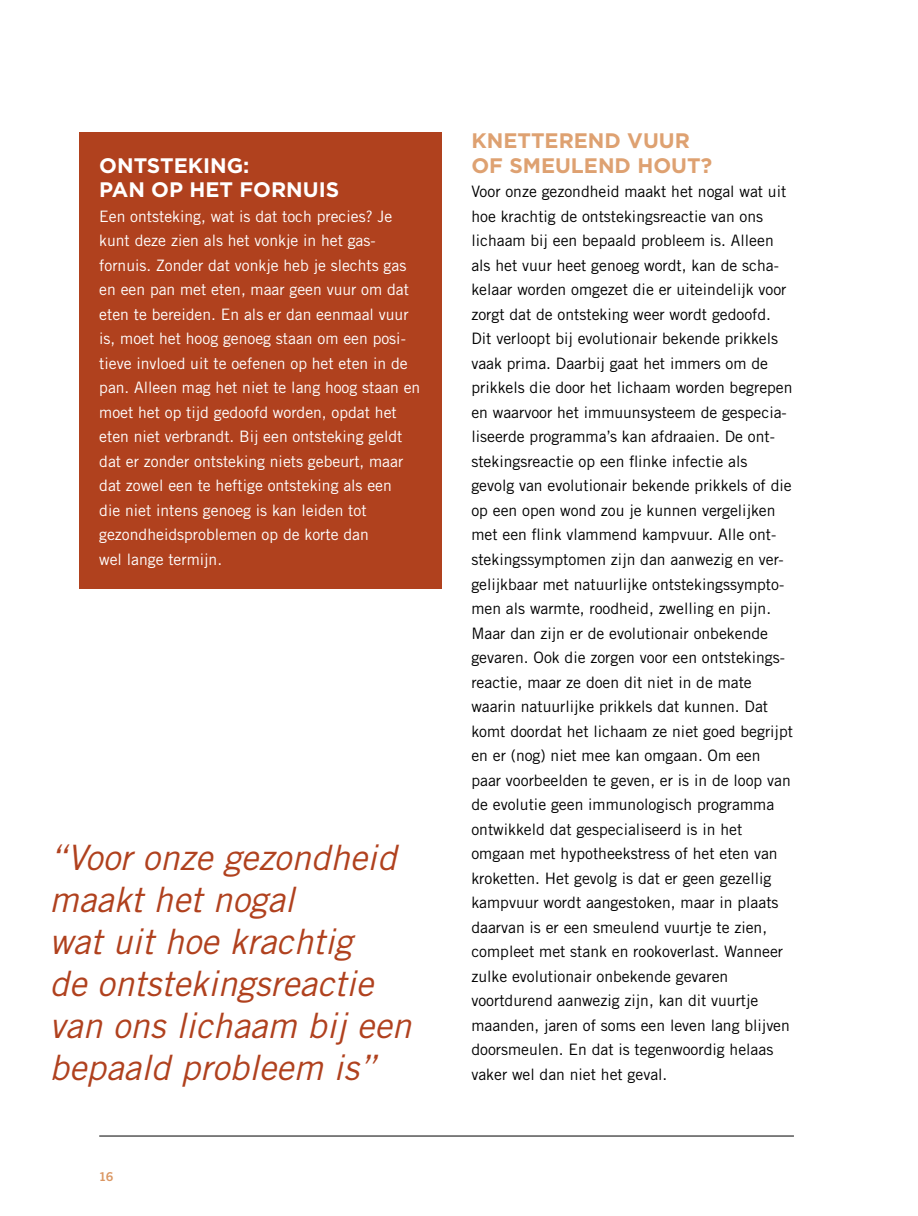
<style>
.page{position:relative;width:918px;height:1216px;background:#fff}
.page>*{position:absolute;margin:0;border:0;box-sizing:border-box;transform-origin:0 0}
.Quotes_groot{font:italic 35px/42px "Trade Gothic LT Std";color:#b0411e}
.Tussenkop_2{font:700 21px/24.5px "Homepage Baukasten";color:#dea171}
.Wist_je_dat_KOP{font:700 21px "Homepage Baukasten";color:#fff}
.Body{font:15.75px/24.5px "Trade Gothic LT Std";color:#000}
.Wist_je_dat___kader{font:15.75px/24.5px "Trade Gothic LT Std";color:#fff}
.t1{font:700 12.25px "Trade Gothic Next LT Pro";color:#da9662}
</style>
<div class="page">
<hr style="left:99px;top:1135px;width:695px;height:1px;background:#000">
<div style="left:79px;top:133px;width:362px;height:63px;background:#b0411e"></div>
<div style="left:79px;top:186px;width:362px;height:403px;background:#b0411e"></div>
<p class="Wist_je_dat_KOP" style="left:99px;top:153px;width:152px">ONTSTEKING:</p>
<p class="Wist_je_dat_KOP" style="left:99px;top:178px;width:241px">PAN OP HET FORNUIS</p>
<p class="Wist_je_dat___kader" style="left:99px;top:204px;width:323px">Een ontsteking, wat is dat toch precies? Je kunt deze zien als het vonkje in het gas&shy;fornuis. Zonder dat vonkje heb je slechts gas en een pan met eten, maar geen vuur om dat eten te bereiden. En als er dan eenmaal vuur is, moet het hoog genoeg staan om een posi&shy;tieve invloed uit te oefenen op het eten in de pan. Alleen mag het niet te lang hoog staan en moet het op tijd gedoofd worden, opdat het eten niet verbrandt. Bij een ontsteking geldt dat er zonder ontsteking niets gebeurt, maar dat zowel een te heftige ontsteking als een<br>die niet intens genoeg is kan leiden tot gezondheidsproblemen op de korte dan<br>wel lange termijn.</p>
<p class="Quotes_groot" style="left:50px;top:836px;width:363px">“Voor onze gezondheid maakt het nogal<br>wat uit hoe krachtig<br>de ontstekingsreactie van ons lichaam bij een bepaald probleem is”</p>
<p class="t1" style="left:99px;top:1167px;width:16px">16</p>
<p class="Tussenkop_2" style="left:471px;top:128px;width:242px">KNETTEREND VUUR<br>OF SMEULEND HOUT?</p>
<p class="Body" style="left:471px;top:179px;width:323px">Voor onze gezondheid maakt het nogal wat uit hoe krachtig de ontstekingsreactie van ons lichaam bij een bepaald probleem is. Alleen als het vuur heet genoeg wordt, kan de scha&shy;kelaar worden omgezet die er uiteindelijk voor zorgt dat de ontsteking weer wordt gedoofd.<br>Dit verloopt bij evolutionair bekende prikkels vaak prima. Daarbij gaat het immers om de prikkels die door het lichaam worden begrepen en waarvoor het immuunsysteem de gespecia&shy;liseerde programma’s kan afdraaien. De ont&shy;stekingsreactie op een flinke infectie als gevolg van evolutionair bekende prikkels of die op een open wond zou je kunnen vergelijken met een flink vlammend kampvuur. Alle ont&shy;stekingssymptomen zijn dan aanwezig en ver&shy;gelijkbaar met natuurlijke ontstekingssympto&shy;men als warmte, roodheid, zwelling en pijn.</p>
<p class="Body" style="left:471px;top:620px;width:323px">Maar dan zijn er de evolutionair onbekende gevaren. Ook die zorgen voor een ontstekings&shy;reactie, maar ze doen dit niet in de mate waarin natuurlijke prikkels dat kunnen. Dat komt doordat het lichaam ze niet goed begrijpt en er (nog) niet mee kan omgaan. Om een paar voorbeelden te geven, er is in de loop van de evolutie geen immunologisch programma ontwikkeld dat gespecialiseerd is in het omgaan met hypotheekstress of het eten van kroketten. Het gevolg is dat er geen gezellig kampvuur wordt aangestoken, maar in plaats daarvan is er een smeulend vuurtje te zien, compleet met stank en rookoverlast. Wanneer zulke evolutionair onbekende gevaren voortdurend aanwezig zijn, kan dit vuurtje maanden, jaren of soms een leven lang blijven doorsmeulen. En dat is tegenwoordig helaas vaker wel dan niet het geval.</p>
</div>
